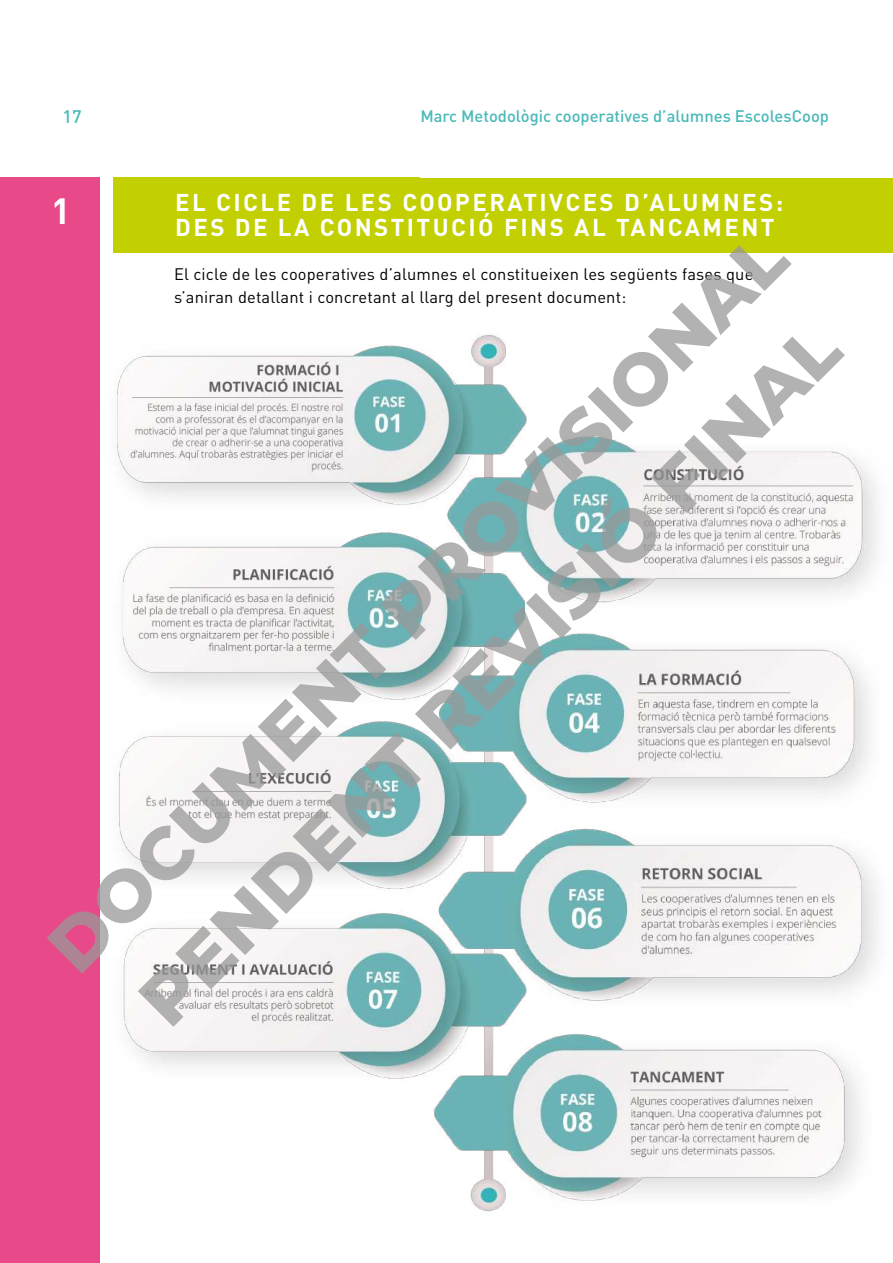
<style>
.page{position:relative;width:893px;height:1263px;background:#fff}
.page>*{position:absolute;margin:0;border:0;box-sizing:border-box;transform-origin:0 0}
.t1{font:800 72px/102.1px "Montserrat";color:rgb(153 153 153/.75);text-align:center}
.t2{font:700 36px "DIN Pro";color:#fff}
.t3{font:700 24px/25.5px "DIN Pro";letter-spacing:.1em;color:#fff}
.t4{font:500 18px "DIN Pro";color:#4bb9b9}
.t5{font:16.5px/22.5px "DIN Pro";letter-spacing:.01em;color:#000}
.t6{font:500 16.5px "DIN Pro";color:#4bb9b9}
.t7{font:15px "Montserrat";color:#4bb9b9}
</style>
<div class="page">
<div style="left:0;top:178px;width:100px;height:1085px;background:#e74989"></div>
<div style="left:114px;top:178px;width:779px;height:75px;background:#c2cf00"></div>
<img style="left:117px;top:335px;width:410px;height:170px">
<img style="left:446px;top:423px;width:433px;height:197px">
<img style="left:122px;top:523px;width:402px;height:177px">
<img style="left:438px;top:626px;width:433px;height:177px">
<img style="left:119px;top:713px;width:408px;height:176px">
<img style="left:438px;top:818px;width:440px;height:185px">
<img style="left:123px;top:904px;width:404px;height:176px">
<img style="left:434px;top:1023px;width:427px;height:189px">
<p class="t6" style="left:420px;top:103px;width:410px">Marc Metodològic cooperatives d’alumnes EscolesCoop</p>
<p class="t4" style="left:62px;top:102px;width:21px">17</p>
<p class="t7" style="left:695px;top:109px;width:145px">annual report 2020</p>
<h3 class="t3" style="left:175px;top:186px;width:609px">EL CICLE DE LES COOPERATIVCES D’ALUMNES:<br>DES DE LA CONSTITUCIÓ FINS AL TANCAMENT</h3>
<h2 class="t2" style="left:51px;top:181px;width:21px">1</h2>
<h1 class="t1" style="left:22px;top:920px;width:1011px;rotate:-45deg">DOCUMENT PROVISIONAL<br>PENDENT REVISIÓ FINAL</h1>
<p class="t5" style="left:174px;top:261px;width:581px">El cicle de les cooperatives d’alumnes el constitueixen les següents fases que s’aniran detallant i concretant al llarg del present document:</p>
</div>
